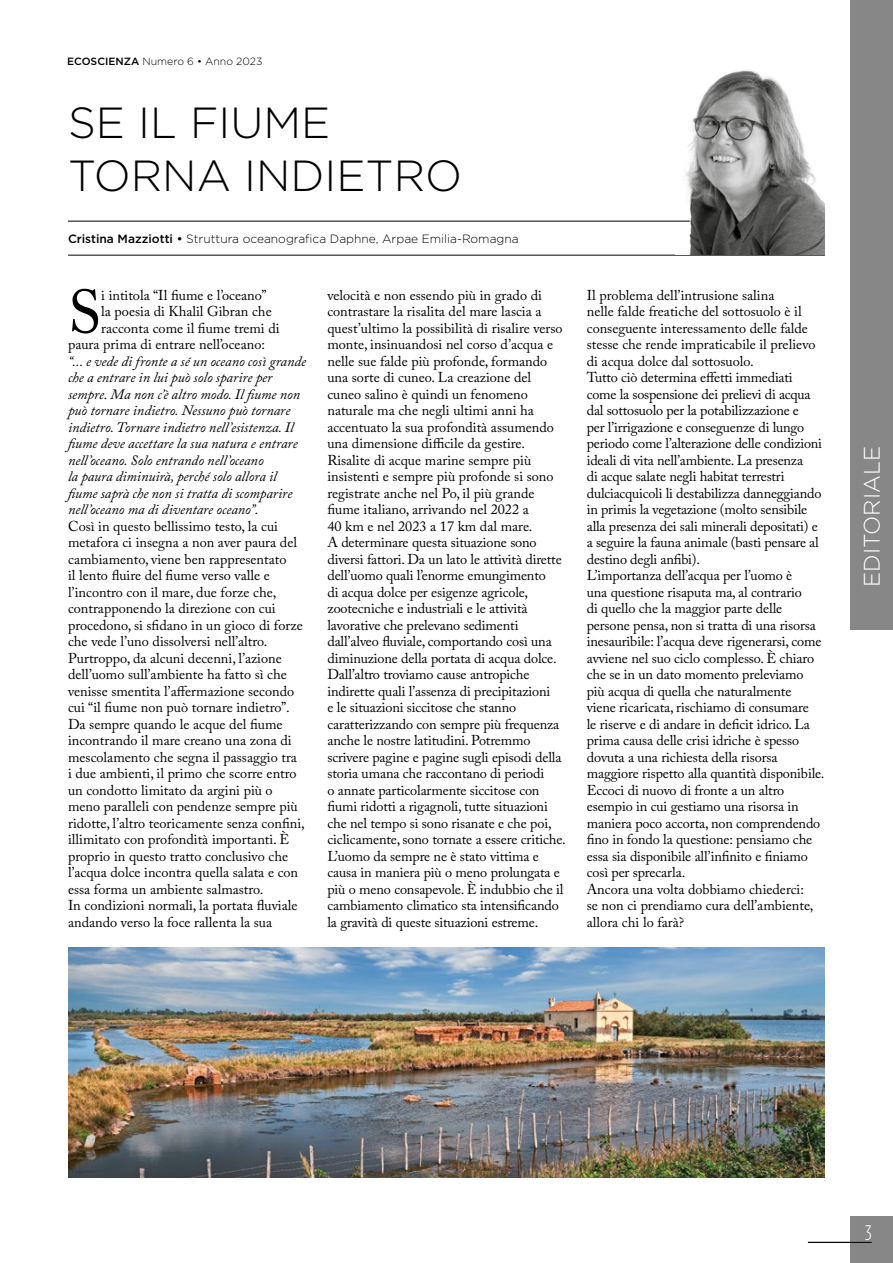
<style>
.page{position:relative;width:893px;height:1263px;background:#fff}
.page>*{position:absolute;margin:0;border:0;box-sizing:border-box;transform-origin:0 0}
.t1{font:60.6px "Adobe Caslon Pro";color:#000}
.t2{font:300 43.5px/52.5px "Gotham HTF";color:#000}
.t3{font:300 22.5px "Gotham HTF";color:#fff}
.t4{font:300 condensed 21px "Gotham HTF";color:#fff}
.t5{font:14.25px/16.5px "Adobe Caslon Pro";letter-spacing:-.01em;color:#000}
.t6{font:italic 14.25px/16.5px "Adobe Caslon Pro";color:#000}
.t7{font:300 12px "Gotham HTF";color:#000}
.t8{font:300 10.5px "Gotham HTF";color:#000}
.s1{font-weight:500}
</style>
<div class="page">
<div style="left:850px;top:0;width:43px;height:629px;background:#878787"></div>
<div style="left:850px;top:1216px;width:43px;height:47px;background:#878787"></div>
<hr style="left:808px;top:1242px;width:64px;height:1px;background:#000">
<hr style="left:68px;top:255px;width:757px;height:1px;background:#000">
<img style="left:68px;top:947px;width:757px;height:231px">
<img style="left:675px;top:70px;width:150px;height:185px">
<hr style="left:68px;top:221px;width:622px;height:1px;background:#000">
<p class="t8" style="left:67px;top:56px;width:197px"><span class="s1">ECOSCIENZA</span> Numero 6 • Anno 2023</p>
<h2 class="t2" style="left:68px;top:96px;width:395px">SE IL FIUME<br>TORNA INDIETRO</h2>
<p class="t7" style="left:68px;top:232px;width:452px"><span class="s1">Cristina Mazziotti •</span> Struttura oceanografica Daphne, Arpae Emilia-Romagna</p>
<h1 class="t1" style="left:68px;top:276px;width:35px">S</h1>
<p class="t5" style="left:101px;top:286px;width:167px">i intitola “Il fiume e l’oceano”</p>
<p class="t5" style="left:101px;top:303px;width:172px">la poesia di Khalil Gibran che</p>
<p class="t5" style="left:101px;top:319px;width:180px">racconta come il fiume tremi di</p>
<p class="t5" style="left:68px;top:336px;width:199px">paura prima di entrare nell’oceano:</p>
<p class="t6" style="left:68px;top:352px;width:240px">“... e vede di fronte a sé un oceano così grande che a entrare in lui può solo sparire per sempre. Ma non c’è altro modo. Il fiume non può tornare indietro. Nessuno può tornare indietro. Tornare indietro nell’esistenza. Il fiume deve accettare la sua natura e entrare nell’oceano. Solo entrando nell’oceano<br>la paura diminuirà, perché solo allora il fiume saprà che non si tratta di scomparire nell’oceano ma di diventare oceano”.</p>
<p class="t5" style="left:68px;top:517px;width:238px">Così in questo bellissimo testo, la cui metafora ci insegna a non aver paura del cambiamento, viene ben rappresentato<br>il lento fluire del fiume verso valle e l’incontro con il mare, due forze che, contrapponendo la direzione con cui procedono, si sfidano in un gioco di forze che vede l’uno dissolversi nell’altro.<br>Purtroppo, da alcuni decenni, l’azione dell’uomo sull’ambiente ha fatto sì che venisse smentita l’affermazione secondo cui “il fiume non può tornare indietro”.<br>Da sempre quando le acque del fiume incontrando il mare creano una zona di mescolamento che segna il passaggio tra<br>i due ambienti, il primo che scorre entro un condotto limitato da argini più o meno paralleli con pendenze sempre più ridotte, l’altro teoricamente senza confini, illimitato con profondità importanti. È proprio in questo tratto conclusivo che l’acqua dolce incontra quella salata e con essa forma un ambiente salmastro.<br>In condizioni normali, la portata fluviale andando verso la foce rallenta la sua</p>
<p class="t5" style="left:327px;top:286px;width:240px">velocità e non essendo più in grado di contrastare la risalita del mare lascia a quest’ultimo la possibilità di risalire verso monte, insinuandosi nel corso d’acqua e nelle sue falde più profonde, formando una sorte di cuneo. La creazione del cuneo salino è quindi un fenomeno naturale ma che negli ultimi anni ha accentuato la sua profondità assumendo una dimensione difficile da gestire.<br>Risalite di acque marine sempre più insistenti e sempre più profonde si sono registrate anche nel Po, il più grande fiume italiano, arrivando nel 2022 a<br>40 km e nel 2023 a 17 km dal mare.<br>A determinare questa situazione sono diversi fattori. Da un lato le attività dirette dell’uomo quali l’enorme emungimento<br>di acqua dolce per esigenze agricole, zootecniche e industriali e le attività lavorative che prelevano sedimenti dall’alveo fluviale, comportando così una diminuzione della portata di acqua dolce.<br>Dall’altro troviamo cause antropiche indirette quali l’assenza di precipitazioni<br>e le situazioni siccitose che stanno caratterizzando con sempre più frequenza anche le nostre latitudini. Potremmo scrivere pagine e pagine sugli episodi della storia umana che raccontano di periodi<br>o annate particolarmente siccitose con fiumi ridotti a rigagnoli, tutte situazioni che nel tempo si sono risanate e che poi, ciclicamente, sono tornate a essere critiche.<br>L’uomo da sempre ne è stato vittima e causa in maniera più o meno prolungata e più o meno consapevole. È indubbio che il cambiamento climatico sta intensificando la gravità di queste situazioni estreme.</p>
<p class="t5" style="left:587px;top:287px;width:239px">Il problema dell’intrusione salina<br>nelle falde freatiche del sottosuolo è il conseguente interessamento delle falde stesse che rende impraticabile il prelievo di acqua dolce dal sottosuolo.<br>Tutto ciò determina effetti immediati come la sospensione dei prelievi di acqua dal sottosuolo per la potabilizzazione e<br>per l’irrigazione e conseguenze di lungo periodo come l’alterazione delle condizioni ideali di vita nell’ambiente. La presenza<br>di acque salate negli habitat terrestri dulciacquicoli li destabilizza danneggiando in primis la vegetazione (molto sensibile alla presenza dei sali minerali depositati) e a seguire la fauna animale (basti pensare al destino degli anfibi).<br>L’importanza dell’acqua per l’uomo è<br>una questione risaputa ma, al contrario<br>di quello che la maggior parte delle persone pensa, non si tratta di una risorsa inesauribile: l’acqua deve rigenerarsi, come avviene nel suo ciclo complesso. È chiaro che se in un dato momento preleviamo più acqua di quella che naturalmente<br>viene ricaricata, rischiamo di consumare<br>le riserve e di andare in deficit idrico. La prima causa delle crisi idriche è spesso dovuta a una richiesta della risorsa maggiore rispetto alla quantità disponibile.<br>Eccoci di nuovo di fronte a un altro esempio in cui gestiamo una risorsa in maniera poco accorta, non comprendendo fino in fondo la questione: pensiamo che essa sia disponibile all’infinito e finiamo così per sprecarla.<br>Ancora una volta dobbiamo chiederci:<br>se non ci prendiamo cura dell’ambiente, allora chi lo farà?</p>
<h3 class="t3" style="left:859px;top:587px;width:142px;rotate:-90deg">EDITORIALE</h3>
<h3 class="t4" style="left:865px;top:1221px;width:8px">3</h3>
</div>
